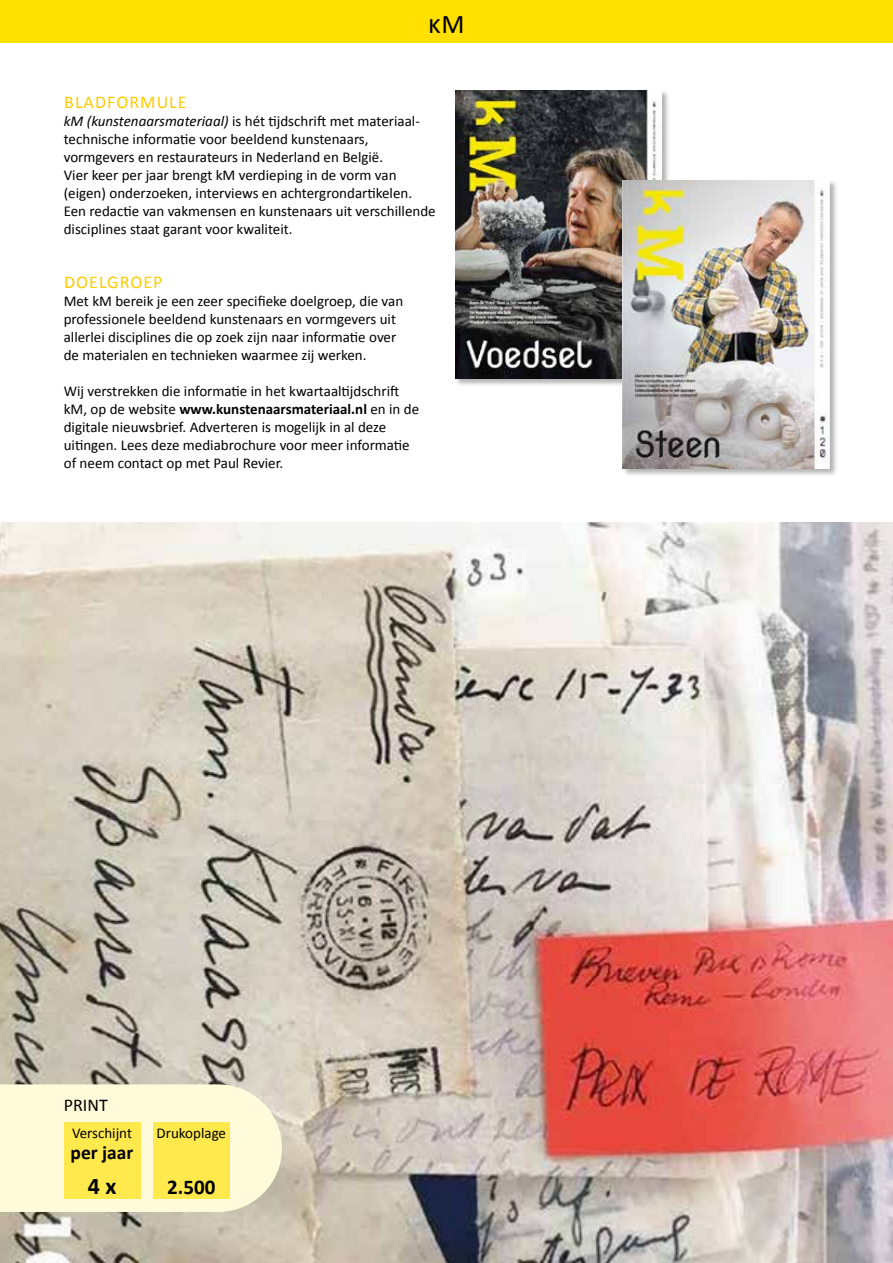
<style>
.page{position:relative;width:893px;height:1263px;background:#fff}
.page>*{position:absolute;margin:0;border:0;box-sizing:border-box;transform-origin:0 0}
.t1{font:27px "Calibri";color:#000}
.t2{font:700 24px "Calibri";color:#000}
.t3{font:700 21px "Calibri";color:#000}
.t4{font:700 19.5px "Calibri";color:#000}
.t5{font:18px "Calibri";letter-spacing:.06em;color:#ffcb00}
.t6{font:18px "Calibri";color:#000}
.t7{font:15px/18px "Calibri";color:#000}
.s1{font-style:italic}
.s2{font-weight:700}
</style>
<div class="page">
<div style="left:0;top:0;width:893px;height:43px;background:#ffe000"></div>
<img style="left:0;top:522px;width:893px;height:741px">
<svg style="left:0;top:1084px;width:282px;height:128px"></svg>
<div style="left:153px;top:1123px;width:77px;height:76px;background:#ffe94d"></div>
<div style="left:64px;top:1123px;width:76px;height:76px;background:#ffe94d"></div>
<div style="left:455px;top:90px;width:216px;height:297px;background:#000;opacity:.3"></div>
<img style="left:455px;top:90px;width:207px;height:288px">
<div style="left:622px;top:180px;width:216px;height:297px;background:#000;opacity:.3"></div>
<img style="left:623px;top:180px;width:206px;height:288px">
<h1 class="t1" style="left:428px;top:7px;width:38px">kM</h1>
<p class="t5" style="left:64px;top:91px;width:124px">BLADFORMULE</p>
<p class="t7" style="left:64px;top:112px;width:373px"><span class="s1">kM (kunstenaarsmateriaal)</span> is hét tijdschrift met materiaal&shy;technische informatie voor beeldend kunstenaars, vormgevers en restaurateurs in Nederland en België.<br>Vier keer per jaar brengt kM verdieping in de vorm van (eigen) onderzoeken, interviews en achtergrondartikelen.<br>Een redactie van vakmensen en kunstenaars uit verschillende disciplines staat garant voor kwaliteit.</p>
<p class="t5" style="left:64px;top:271px;width:100px">DOELGROEP</p>
<p class="t7" style="left:64px;top:292px;width:341px">Met kM bereik je een zeer specifieke doelgroep, die van professionele beeldend kunstenaars en vormgevers uit allerlei disciplines die op zoek zijn naar informatie over de materialen en technieken waarmee zij werken.</p>
<p class="t7" style="left:64px;top:382px;width:357px">Wij verstrekken die informatie in het kwartaaltijdschrift kM, op de website <span class="s2">www.kunstenaarsmateriaal.nl</span> en in de digitale nieuwsbrief. Adverteren is mogelijk in al deze uitingen. Lees deze mediabrochure voor meer informatie of neem contact op met Paul Revier.</p>
<p class="t6" style="left:64px;top:1093px;width:46px">PRINT</p>
<p class="t7" style="left:72px;top:1124px;width:62px">Verschijnt</p>
<h3 class="t4" style="left:71px;top:1139px;width:64px">per jaar</h3>
<h2 class="t2" style="left:88px;top:1171px;width:30px">4 x</h2>
<p class="t7" style="left:157px;top:1124px;width:71px">Drukoplage</p>
<h3 class="t3" style="left:167px;top:1174px;width:50px">2.500</h3>
</div>
